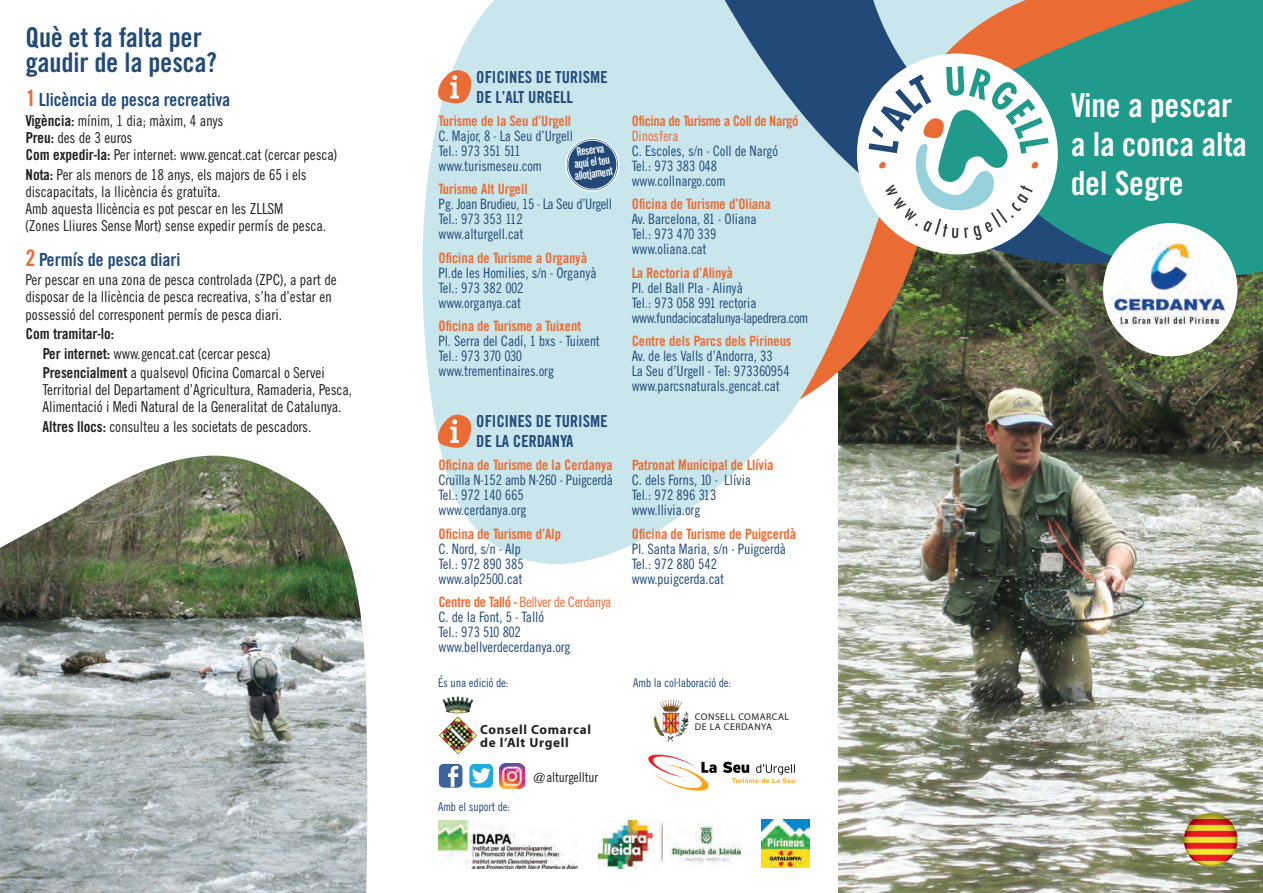
<style>
.page{position:relative;width:1263px;height:893px;background:#fff}
.page>*{position:absolute;margin:0;border:0;box-sizing:border-box;transform-origin:0 0}
.t1{font:33px/39px "Cg Trade Bd Cd";color:#fff}
.t2{font:27px/25.5px "Cg Trade Bd Cd";color:#214a79}
.t3{font:18px "Cg Trade Bd Cd";color:#214a79}
.t4{font:16.5px/19.8px "Cg Trade Bd Cd";color:#214a79}
.t5{font:15px/17.2px "Cg Trade Cd";color:#231f20}
.t6{font:15px "Cg Trade Bd Cd";color:#231f20}
.t7{font:14.25px/15px "Cg Trade Cd";color:#214a79}
.t8{font:14.25px "Cg Trade Bd Cd";color:#ea6c34}
.t9{font:14.25px/15px "Cg Trade Cd";letter-spacing:-.02em;color:#214a79}
.t10{font:14.25px/15px "Cg Trade Cd";letter-spacing:-.025em;color:#214a79}
.t11{font:14.25px "Cg Trade Bd Cd";letter-spacing:-.02em;color:#ea6c34}
.t12{font:14.25px "Cg Trade Cd";color:#ea6c34}
.t13{font:13.5px "Cg Trade Cd";color:#231f20}
.t14{font:700 13.2px/13.2px "Myriad Pro";letter-spacing:.05em;color:#231f20}
.t15{font:12px "Cg Trade Cd";color:#214a79}
.t16{font:11.7px/12px "Cg Trade Bd Cd";color:#fff;text-align:center;scale:.87 1}
.t17{font:9.75px/10.5px "Myriad Pro";letter-spacing:.05em;color:#231f20}
.s1{font-size:22.5px;color:#ea6c34}
.s2{font-family:"Cg Trade Bd Cd"}
.s3{font-family:"Cg Trade Bd Cd";color:#ea6c34}
.s4{color:#ea6c34}
</style>
<div class="page">
<img style="left:838px;top:299px;width:425px;height:594px">
<svg style="left:925px;top:296px;width:57px;height:166px;background:#4b513b"></svg>
<svg style="left:422px;top:0;width:503px;height:596px;fill:#c9e6ed"></svg>
<svg style="left:702px;top:0;width:250px;height:296px;background:#99b2bf"></svg>
<svg style="left:952px;top:0;width:311px;height:299px;background:#3e8b79"></svg>
<div style="left:857px;top:54px;width:201px;height:200px;background:#fff;border-radius:50%"></div>
<svg style="left:868px;top:66px;width:180px;height:174px"></svg>
<div style="left:1103px;top:223px;width:134px;height:133px;background:#fff;border-radius:50%"></div>
<img style="left:1107px;top:243px;width:122px;height:84px">
<svg style="left:1184px;top:813px;width:53px;height:6px"></svg>
<svg style="left:1184px;top:819px;width:53px;height:6px"></svg>
<svg style="left:1184px;top:861px;width:53px;height:6px"></svg>
<svg style="left:1184px;top:855px;width:53px;height:6px"></svg>
<img style="left:1194px;top:813px;width:33px;height:6px">
<img style="left:1188px;top:819px;width:45px;height:6px">
<img style="left:1184px;top:825px;width:53px;height:30px">
<img style="left:1194px;top:861px;width:33px;height:6px">
<img style="left:1188px;top:855px;width:45px;height:6px">
<img style="left:439px;top:696px;width:38px;height:59px">
<svg style="left:436px;top:66px;width:36px;height:40px"></svg>
<svg style="left:436px;top:410px;width:36px;height:40px"></svg>
<svg style="left:564px;top:136px;width:57px;height:57px;background:#6c8dab"></svg>
<img style="left:499px;top:763px;width:25px;height:25px">
<div style="left:438px;top:763px;width:25px;height:25px;background:#3d629e;border-radius:5px"></div>
<div style="left:438px;top:763px;width:25px;height:25px;border:1px solid #fff;border-radius:5px"></div>
<svg style="left:448px;top:766px;width:10px;height:21px"></svg>
<div style="left:469px;top:763px;width:24px;height:25px;background:#24aae1;border-radius:5px"></div>
<div style="left:469px;top:763px;width:25px;height:25px;border:1px solid #fff;border-radius:5px"></div>
<svg style="left:472px;top:768px;width:19px;height:15px"></svg>
<img style="left:762px;top:819px;width:47px;height:48px">
<img style="left:653px;top:699px;width:36px;height:43px">
<svg style="left:648px;top:754px;width:147px;height:37px"></svg>
<img style="left:598px;top:821px;width:143px;height:47px">
<img style="left:438px;top:821px;width:140px;height:47px">
<img style="left:0;top:456px;width:368px;height:437px">
<h2 class="t2" style="left:26px;top:24px;width:193px">Què et fa falta per gaudir de la pesca?</h2>
<p class="t3" style="left:26px;top:89px;width:206px"><span class="s1">1</span> Llicència de pesca recreativa</p>
<p class="t5" style="left:26px;top:112px;width:313px"><span class="s2">Vigència:</span> mínim, 1 dia; màxim, 4 anys<br><span class="s2">Preu:</span> des de 3 euros<br><span class="s2">Com expedir-la:</span> Per internet: www.gencat.cat (cercar pesca)</p>
<p class="t5" style="left:26px;top:166px;width:302px"><span class="s2">Nota:</span> Per als menors de 18 anys, els majors de 65 i els discapacitats, la llicència és gratuïta.<br>Amb aquesta llicència es pot pescar en les ZLLSM<br>(Zones Lliures Sense Mort) sense expedir permís de pesca.</p>
<p class="t3" style="left:26px;top:249px;width:156px"><span class="s1">2</span> Permís de pesca diari</p>
<p class="t5" style="left:26px;top:271px;width:313px">Per pescar en una zona de pesca controlada (ZPC), a part de disposar de la llicència de pesca recreativa, s’ha d’estar en possessió del corresponent permís de pesca diari.</p>
<p class="t6" style="left:26px;top:325px;width:90px">Com tramitar-lo:</p>
<p class="t5" style="left:43px;top:343px;width:284px;line-height:19.4px"><span class="s2">Per internet:</span> www.gencat.cat (cercar pesca)<br><span class="s2">Presencialment</span> a qualsevol Oficina Comarcal o Servei</p>
<p class="t5" style="left:43px;top:381px;width:311px">Territorial del Departament d’Agricultura, Ramaderia, Pesca,<br>Alimentació i Medi Natural de la Generalitat de Catalunya.</p>
<p class="t5" style="left:43px;top:418px;width:270px"><span class="s2">Altres llocs:</span> consulteu a les societats de pescadors.</p>
<p class="t4" style="left:476px;top:67px;width:133px">OFICINES DE TURISME<br>DE L’ALT URGELL</p>
<p class="t8" style="left:438px;top:112px;width:134px">Turisme de la Seu d’Urgell</p>
<p class="t7" style="left:438px;top:128px;width:136px">C. Major, 8 - La Seu d’Urgell<br>Tel.: 973 351 511 www.turismeseu.com</p>
<p class="t8" style="left:438px;top:181px;width:91px">Turisme Alt Urgell</p>
<p class="t9" style="left:438px;top:197px;width:175px">Pg. Joan Brudieu, 15 - La Seu d’Urgell<br>Tel.: 973 353 112<br>www.alturgell.cat</p>
<p class="t8" style="left:438px;top:249px;width:150px">Oficina de Turisme a Organyà</p>
<p class="t7" style="left:438px;top:265px;width:160px">Pl.de les Homilies, s/n - Organyà<br>Tel.: 973 382 002 www.organya.cat</p>
<p class="t8" style="left:438px;top:318px;width:144px">Oficina de Turisme a Tuixent</p>
<p class="t7" style="left:438px;top:334px;width:163px">Pl. Serra del Cadí, 1 bxs - Tuixent<br>Tel.: 973 370 030 www.trementinaires.org</p>
<p class="t16" style="left:570px;top:146px;width:46px;rotate:-8deg">Reserva aquí el teu allotjament</p>
<p class="t4" style="left:476px;top:412px;width:133px">OFICINES DE TURISME<br>DE LA CERDANYA</p>
<p class="t11" style="left:632px;top:112px;width:168px">Oficina de Turisme a Coll de Nargó</p>
<p class="t12" style="left:632px;top:127px;width:48px">Dinosfera</p>
<p class="t7" style="left:632px;top:143px;width:148px">C. Escoles, s/n - Coll de Nargó<br>Tel.: 973 383 048 www.collnargo.com</p>
<p class="t8" style="left:632px;top:196px;width:141px">Oficina de Turisme d’Oliana</p>
<p class="t7" style="left:632px;top:212px;width:126px">Av. Barcelona, 81 - Oliana<br>Tel.: 973 470 339 www.oliana.cat</p>
<p class="t8" style="left:632px;top:264px;width:103px">La Rectoria d’Alinyà</p>
<p class="t10" style="left:632px;top:280px;width:178px">Pl. del Ball Pla - Alinyà<br>Tel.: 973 058 991 rectoria www.fundaciocatalunya-lapedrera.com</p>
<p class="t8" style="left:632px;top:333px;width:161px">Centre dels Parcs dels Pirineus</p>
<p class="t7" style="left:632px;top:349px;width:159px">Av. de les Valls d’Andorra, 33<br>La Seu d’Urgell - Tel: 973360954 www.parcsnaturals.gencat.cat</p>
<p class="t8" style="left:632px;top:457px;width:143px">Patronat Municipal de Llívia</p>
<p class="t7" style="left:632px;top:473px;width:121px">C. dels Forns, 10 - Llívia<br>Tel.: 972 896 313 www.llivia.org</p>
<p class="t8" style="left:632px;top:525px;width:166px">Oficina de Turisme de Puigcerdà</p>
<p class="t7" style="left:632px;top:541px;width:156px">Pl. Santa Maria, s/n - Puigcerdà<br>Tel.: 972 880 542 www.puigcerda.cat</p>
<p class="t8" style="left:438px;top:457px;width:176px">Oficina de Turisme de la Cerdanya</p>
<p class="t7" style="left:438px;top:473px;width:176px">Cruïlla N-152 amb N-260 - Puigcerdà<br>Tel.: 972 140 665 www.cerdanya.org</p>
<p class="t8" style="left:438px;top:525px;width:124px">Oficina de Turisme d’Alp</p>
<p class="t7" style="left:438px;top:541px;width:87px">C. Nord, s/n - Alp<br>Tel.: 972 890 385 www.alp2500.cat</p>
<p class="t9" style="left:438px;top:595px;width:174px"><span class="s3">Centre de Talló -</span> <span class="s4">Bellver de Cerdanya<br></span>C. de la Font, 5 - Talló<br>Tel.: 973 510 802 www.bellverdecerdanya.org</p>
<p class="t15" style="left:438px;top:676px;width:72px">És una edició de:</p>
<p class="t15" style="left:633px;top:676px;width:99px">Amb la col·laboració de:</p>
<p class="t14" style="left:480px;top:722px;width:112px">Consell Comarcal de l’Alt Urgell</p>
<p class="t15" style="left:438px;top:799px;width:74px">Amb el suport de:</p>
<p class="t13" style="left:533px;top:769px;width:67px">@alturgelltur</p>
<p class="t17" style="left:695px;top:711px;width:96px">CONSELL COMARCAL<br>DE LA CERDANYA</p>
<h1 class="t1" style="left:1071px;top:86px;width:177px">Vine a pescar a la conca alta del Segre</h1>
</div>
